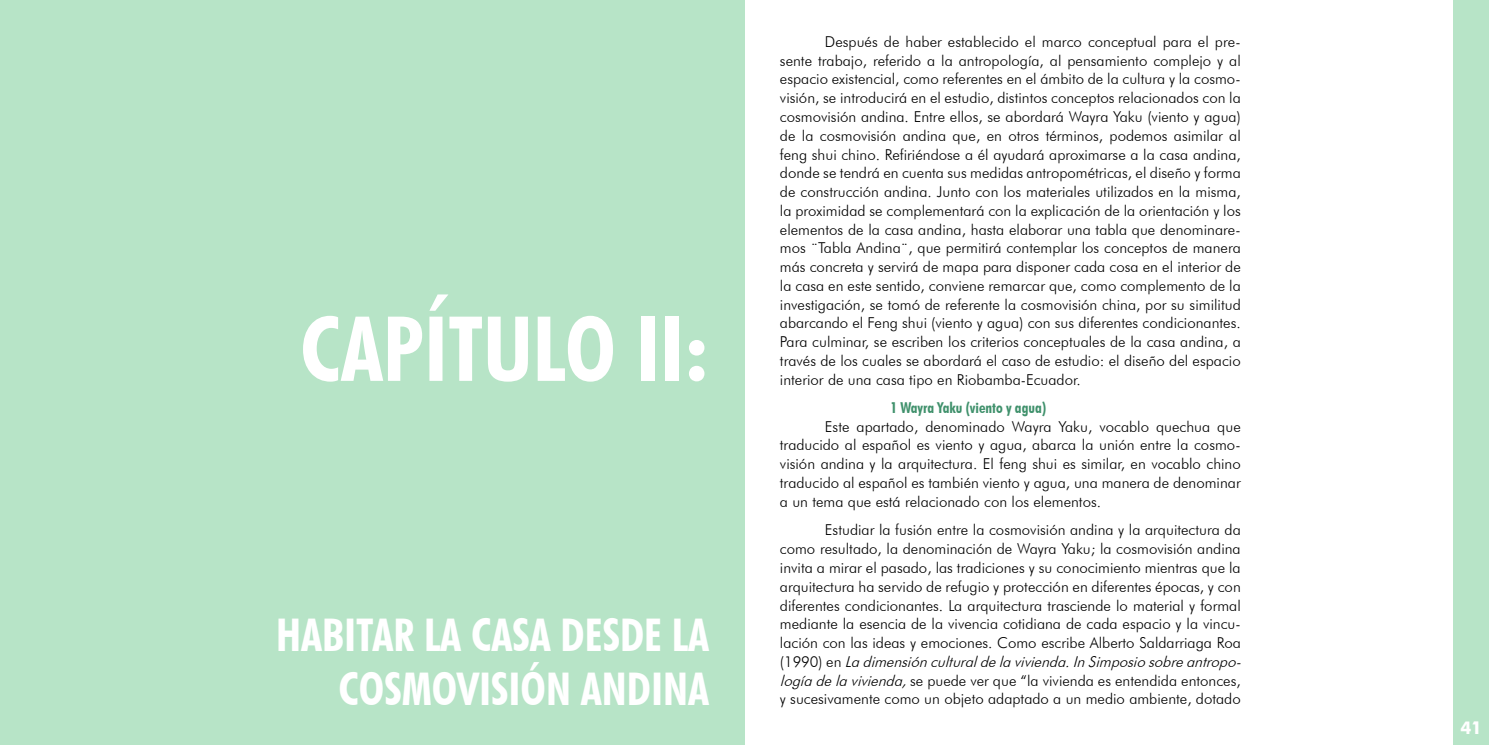
<style>
.page{position:relative;width:1489px;height:745px;background:#fff}
.page>*{position:absolute;margin:0;border:0;box-sizing:border-box;transform-origin:0 0}
.t1{font:700 condensed 90px "Futura BT";color:#fff}
.t2{font:700 condensed 45px/54px "Futura BT";color:#fff;text-align:right}
.t3{font:700 17.5px "Futura";color:#fff}
.t4{font:300 15px/18.8px "Futura BT";color:#000;text-align:justify}
.t5{font:700 condensed 15px "Futura BT";color:#40916c}
.s1{font-style:italic}
</style>
<div class="page">
<div style="left:1453px;top:0;width:35px;height:744px;background:#b7e4c7"></div>
<div style="left:0;top:0;width:744px;height:744px;background:#b7e4c7"></div>
<h1 class="t1" style="left:300px;top:294px;width:410px">CAPÍTULO II:</h1>
<h2 class="t2" style="left:276px;top:607px;width:434px">HABITAR LA CASA DESDE LA<br>COSMOVISIÓN ANDINA</h2>
<p class="t4" style="left:780px;top:32px;width:462px;text-indent:45px">Después de haber establecido el marco conceptual para el pre&shy;sente trabajo, referido a la antropología, al pensamiento complejo y al espacio existencial, como referentes en el ámbito de la cultura y la cosmo&shy;visión, se introducirá en el estudio, distintos conceptos relacionados con la cosmovisión andina. Entre ellos, se abordará Wayra Yaku (viento y agua) de la cosmovisión andina que, en otros términos, podemos asimilar al feng shui chino. Refiriéndose a él ayudará aproximarse a la casa andina, donde se tendrá en cuenta sus medidas antropométricas, el diseño y forma de construcción andina. Junto con los materiales utilizados en la misma, la proximidad se complementará con la explicación de la orientación y los elementos de la casa andina, hasta elaborar una tabla que denominare&shy;mos ¨Tabla Andina¨, que permitirá contemplar los conceptos de manera más concreta y servirá de mapa para disponer cada cosa en el interior de la casa en este sentido, conviene remarcar que, como complemento de la investigación, se tomó de referente la cosmovisión china, por su similitud abarcando el Feng shui (viento y agua) con sus diferentes condicionantes.<br>Para culminar, se escriben los criterios conceptuales de la casa andina, a través de los cuales se abordará el caso de estudio: el diseño del espacio interior de una casa tipo en Riobamba-Ecuador.</p>
<p class="t5" style="left:890px;top:398px;width:157px">1 Wayra Yaku (viento y agua)</p>
<p class="t4" style="left:780px;top:416px;width:462px;text-indent:45px">Este apartado, denominado Wayra Yaku, vocablo quechua que traducido al español es viento y agua, abarca la unión entre la cosmo&shy;visión andina y la arquitectura. El feng shui es similar, en vocablo chino traducido al español es también viento y agua, una manera de denominar a un tema que está relacionado con los elementos.</p>
<p class="t4" style="left:780px;top:520px;width:467px;text-align:left;text-indent:45px">Estudiar la fusión entre la cosmovisión andina y la arquitectura da como resultado, la denominación de Wayra Yaku; la cosmovisión andina invita a mirar el pasado, las tradiciones y su conocimiento mientras que la arquitectura ha servido de refugio y protección en diferentes épocas, y con diferentes condicionantes. La arquitectura trasciende lo material y formal mediante la esencia de la vivencia cotidiana de cada espacio y la vincu&shy;lación con las ideas y emociones. Como escribe Alberto Saldarriaga Roa ( 1 9 9 0 ) e n <span class="s1">Ladimensiónculturaldelavivienda.InSimposiosobreantropo&shy;logíadelavivienda,</span>se puede ver que “la vivienda es entendida entonces, y sucesivamente como un objeto adaptado a un medio ambiente, dotado</p>
<p class="t3" style="left:1460px;top:714px;width:23px">41</p>
</div>
